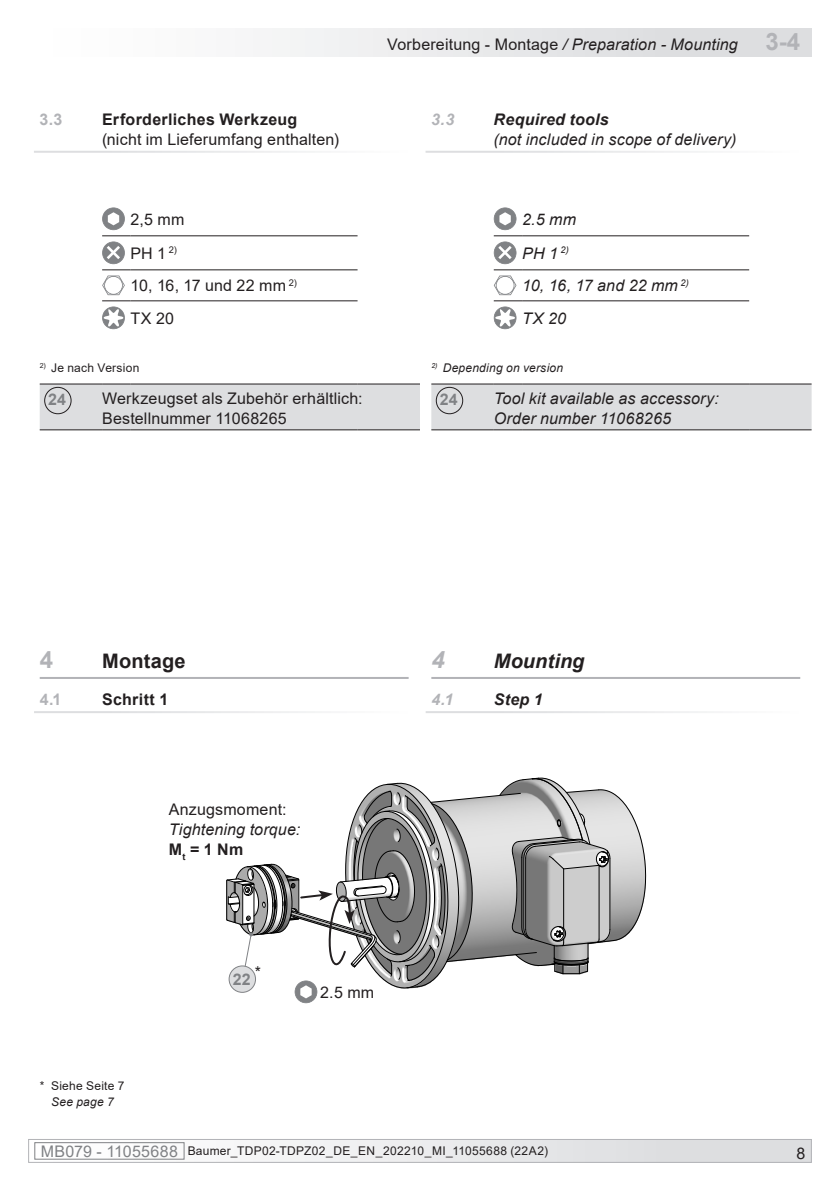
<style>
.page{position:relative;width:840px;height:1191px;background:#fff}
.page>*{position:absolute;margin:0;border:0;box-sizing:border-box;transform-origin:0 0}
.Kapitel_1_DE{font:700 24px "Arial";color:#b2b3b7}
.Kapitel_1_EN{font:italic 700 24px "Arial";color:#b2b3b7}
.Kapitel_1_EN-2{font:italic 700 20px "Arial";letter-spacing:.005em;color:#231f20}
.Kapitel_1_DE-2{font:700 20px "Arial";letter-spacing:.01em;color:#231f20}
.DE_links{font:16px/20px "Arial";letter-spacing:.01em;color:#231f20}
.EN_links{font:italic 16px/20px "Arial";letter-spacing:.01em;color:#231f20}
.Kapitel_1-1_DE{font:16px/20px "Arial";letter-spacing:.01em;color:#231f20}
.MB-Leiste_oben_recht{font:italic 16px "Arial";letter-spacing:.01em;color:#231f20}
.Kapitel_1-1_EN{font:italic 16px/20px "Arial";letter-spacing:.01em;color:#231f20}
.Kapitel_1-1_DE-2{font:700 16px "Arial";letter-spacing:.02em;color:#231f20}
.Kapitel_1-1_DE-3{font:700 16px "Arial";color:#b2b3b7}
.Kapitel_1-1_EN-2{font:italic 700 16px "Arial";color:#b2b3b7}
.DE_links-2{font:700 16px "Arial";color:#231f20}
.Bezugszahl_Option{font:700 16px "Arial";color:#808285}
.Kapitel_1-1_EN-3{font:italic 700 16px "Arial";color:#231f20}
.t1{font:12px/16px "Arial";letter-spacing:.025em;color:#231f20;text-align:center}
.t2{font:italic 12px "Arial";letter-spacing:.02em;color:#231f20}
.s1{font-style:normal}
.s2{font-weight:700;font-style:normal;font-size:24px;color:#b2b3b7}
.s3{font-weight:700}
.s4{font-style:italic}
.s5{font-size:16px;color:#808285}
</style>
<div class="page">
<div style="left:29px;top:1139px;width:781px;height:23px;background:linear-gradient(to right,#f9f9f9,#dbdcdf)"></div>
<div style="left:35px;top:1142px;width:149px;height:17px;border:1px solid #808285"></div>
<div style="left:28px;top:1139px;width:783px;height:23px;border:1px solid #b2b3b7"></div>
<div style="left:28px;top:28px;width:783px;height:29px;background:linear-gradient(to right,#fff,#d8d9dc)"></div>
<hr style="left:40px;top:677px;width:368px;height:2px;background:#b2b3b7">
<hr style="left:431px;top:677px;width:368px;height:2px;background:#b2b3b7">
<hr style="left:130px;top:235px;width:227px;height:1px;background:#231f20">
<hr style="left:130px;top:269px;width:227px;height:1px;background:#231f20">
<hr style="left:130px;top:300px;width:227px;height:1px;background:#231f20">
<div style="left:40px;top:383px;width:380px;height:47px;background:#dddee0"></div>
<hr style="left:130px;top:429px;width:227px;height:1px;background:#231f20">
<hr style="left:357px;top:429px;width:63px;height:1px;background:#231f20">
<svg style="left:102px;top:207px;width:28px;height:122px"></svg>
<div style="left:44px;top:387px;width:28px;height:27px;border:1px solid #231f20;border-radius:50%"></div>
<hr style="left:522px;top:235px;width:226px;height:1px;background:#231f20">
<hr style="left:522px;top:269px;width:226px;height:1px;background:#231f20">
<hr style="left:522px;top:300px;width:226px;height:1px;background:#231f20">
<div style="left:431px;top:383px;width:380px;height:47px;background:#dddee0"></div>
<hr style="left:522px;top:429px;width:226px;height:1px;background:#231f20">
<hr style="left:748px;top:429px;width:63px;height:1px;background:#231f20">
<svg style="left:493px;top:207px;width:29px;height:122px"></svg>
<div style="left:435px;top:387px;width:28px;height:27px;border:1px solid #231f20;border-radius:50%"></div>
<svg style="left:226px;top:778px;width:419px;height:225px"></svg>
<p class="MB-Leiste_oben_recht" style="left:387px;top:34px;width:414px"><span class="s1">Vorbereitung - Montage</span> / Preparation - Mounting <span class="s2">3-4</span></p>
<p class="Kapitel_1-1_DE-3" style="left:40px;top:108px;width:24px">3.3</p>
<p class="Kapitel_1-1_DE" style="left:102px;top:109px;width:238px"><span class="s3">Erforderliches Werkzeug </span>(nicht im Lieferumfang enthalten)</p>
<p class="Kapitel_1-1_EN-2" style="left:431px;top:109px;width:25px">3.3</p>
<p class="Kapitel_1-1_EN" style="left:493px;top:110px;width:244px"><span class="s3">Required tools<br></span>(not included in scope of delivery)</p>
<p class="DE_links" style="left:130px;top:209px;width:55px">2,5 mm</p>
<p class="DE_links" style="left:130px;top:243px;width:48px">PH 1 <sup>2)</sup></p>
<p class="DE_links" style="left:130px;top:275px;width:168px">10, 16, 17 und 22 mm <sup>2)</sup></p>
<p class="DE_links" style="left:130px;top:308px;width:45px">TX 20</p>
<p class="t1" style="left:40px;top:360px;width:101px"><sup>2)</sup> Je nach Version</p>
<p class="Bezugszahl_Option" style="left:48px;top:388px;width:19px">24</p>
<p class="DE_links" style="left:102px;top:388px;width:262px">Werkzeugset als Zubehör erhältlich:<br>Bestellnummer 11068265</p>
<p class="EN_links" style="left:522px;top:209px;width:55px">2.5 mm</p>
<p class="EN_links" style="left:522px;top:243px;width:48px">PH 1 <sup>2)</sup></p>
<p class="EN_links" style="left:522px;top:276px;width:168px">10, 16, 17 and 22 mm <sup>2)</sup></p>
<p class="EN_links" style="left:522px;top:308px;width:45px">TX 20</p>
<p class="t2" style="left:431px;top:360px;width:133px"><sup>2)</sup> Depending on version</p>
<p class="Bezugszahl_Option" style="left:439px;top:388px;width:19px">24</p>
<p class="EN_links" style="left:493px;top:389px;width:226px">Tool kit available as accessory:<br>Order number 11068265</p>
<p class="Kapitel_1_DE" style="left:40px;top:643px;width:15px">4</p>
<p class="Kapitel_1_DE-2" style="left:102px;top:647px;width:85px">Montage</p>
<p class="Kapitel_1-1_DE-3" style="left:40px;top:688px;width:23px">4.1</p>
<p class="Kapitel_1-1_DE-2" style="left:102px;top:688px;width:68px">Schritt 1</p>
<p class="DE_links" style="left:169px;top:799px;width:119px">Anzugsmoment:</p>
<p class="EN_links" style="left:169px;top:819px;width:133px">Tightening torque:</p>
<p class="DE_links-2" style="left:169px;top:838px;width:76px">M<sub>t</sub> = 1 Nm</p>
<p class="t1" style="left:40px;top:1077px;width:86px">* Siehe Seite 7<br><span class="s4">See page 7</span></p>
<p class="DE_links" style="left:255px;top:962px;width:8px">*</p>
<p class="Bezugszahl_Option" style="left:233px;top:968px;width:19px">22</p>
<p class="DE_links" style="left:320px;top:981px;width:56px">2.5 mm</p>
<p class="Kapitel_1_EN" style="left:431px;top:644px;width:15px">4</p>
<p class="Kapitel_1_EN-2" style="left:493px;top:648px;width:92px">Mounting</p>
<p class="Kapitel_1-1_EN-2" style="left:431px;top:689px;width:24px">4.1</p>
<p class="Kapitel_1-1_EN-3" style="left:493px;top:689px;width:50px">Step 1</p>
<p class="t1" style="left:41px;top:1143px;width:508px"><span class="s5">MB079 - 11055688</span> Baumer_TDP02-TDPZ02_DE_EN_202210_MI_11055688 (22A2)</p>
<p class="DE_links" style="left:796px;top:1143px;width:10px">8</p>
</div>
